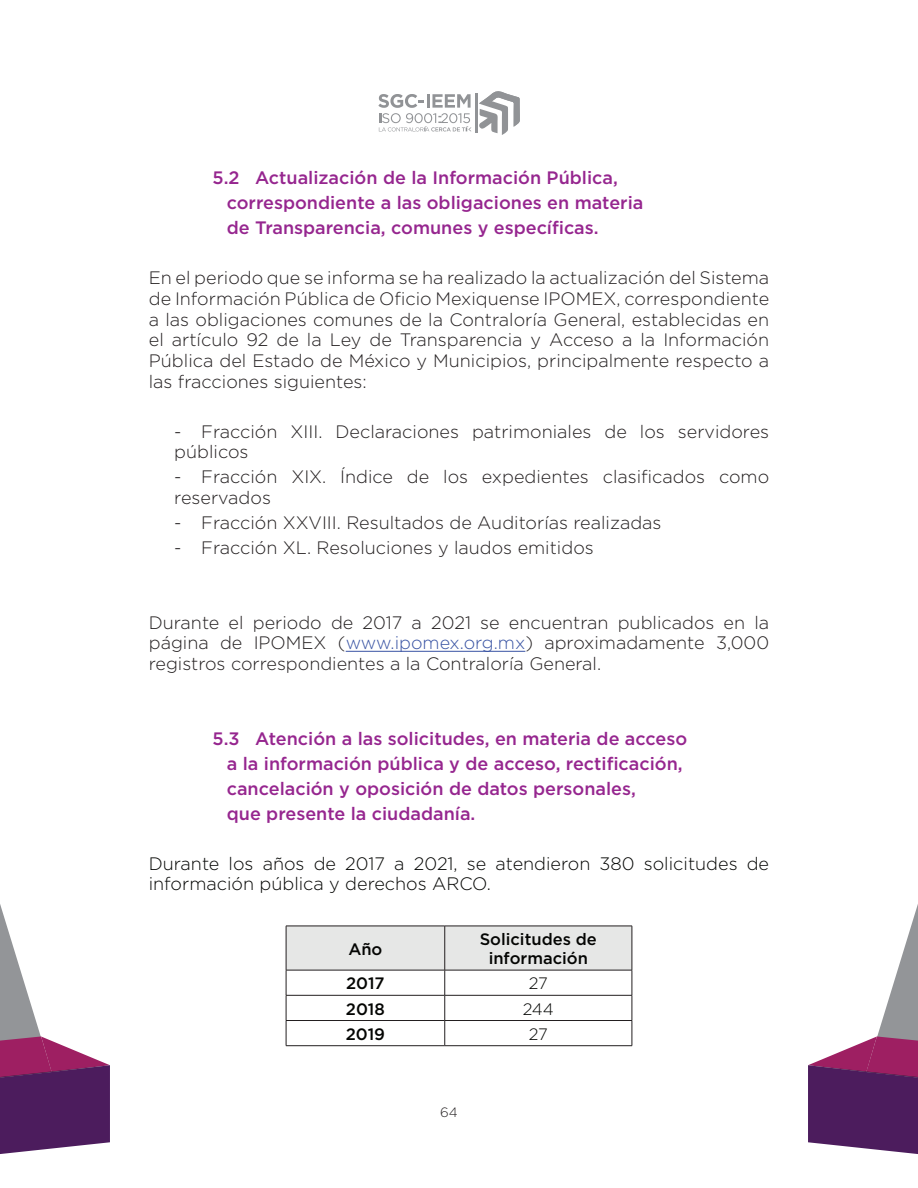
<style>
.page{position:relative;width:918px;height:1188px;background:#fff}
.page>*{position:absolute;margin:0;border:0;box-sizing:border-box;transform-origin:0 0}
.t1{font:300 18px/20.7px "Gotham";color:#231f20;text-align:justify}
.t2{font:500 18px/24.9px "Gotham";color:#96268f}
.t3{font:300 18px/20.7px "Gotham";color:#040503}
.t4{font:500 16.5px/18.9px "Gotham";color:#040503;text-align:center}
.t5{font:300 16.5px "Gotham";letter-spacing:-.015em;color:#040503}
.t6{font:300 13.5px "Gotham";color:#231f20}
.s1{color:#3853a3}
</style>
<div class="page">
<hr style="left:475px;top:94px;width:3px;height:39px;background:#919396">
<svg style="left:378px;top:94px;width:93px;height:37px"></svg>
<svg style="left:479px;top:91px;width:41px;height:44px"></svg>
<svg style="left:0;top:904px;width:110px;height:250px"></svg>
<svg style="left:808px;top:904px;width:110px;height:250px"></svg>
<hr style="left:346px;top:651px;width:179px;height:1px;background:#3853a3">
<svg style="left:286px;top:926px;width:347px;height:119px"></svg>
<hr style="left:286px;top:1045px;width:159px;height:1px;background:#231f20">
<hr style="left:445px;top:1045px;width:187px;height:1px;background:#231f20">
<p class="t2" style="left:227px;top:165px;width:418px;text-indent:-14px">5.2 Actualización de la Información Pública, correspondiente a las obligaciones en materia de Transparencia, comunes y específicas.</p>
<p class="t1" style="left:149px;top:267px;width:622px">En el periodo que se informa se ha realizado la actualización del Sistema de Información Pública de Oficio Mexiquense IPOMEX, correspondiente a las obligaciones comunes de la Contraloría General, establecidas en el artículo 92 de la Ley de Transparencia y Acceso a la Información Pública del Estado de México y Municipios, principalmente respecto a las fracciones siguientes:</p>
<p class="t1" style="left:174px;top:420px;width:596px">- Fracción XIII. Declaraciones patrimoniales de los servidores públicos</p>
<p class="t1" style="left:174px;top:466px;width:596px">- Fracción XIX. Índice de los expedientes clasificados como reservados</p>
<p class="t1" style="left:174px;top:512px;width:489px">- Fracción XXVIII. Resultados de Auditorías realizadas</p>
<p class="t1" style="left:174px;top:537px;width:421px">- Fracción XL. Resoluciones y laudos emitidos</p>
<p class="t1" style="left:149px;top:612px;width:622px">Durante el periodo de 2017 a 2021 se encuentran publicados en la página de IPOMEX (<span class="s1">www.ipomex.org.mx</span>) aproximadamente 3,000 registros correspondientes a la Contraloría General.</p>
<p class="t2" style="left:227px;top:726px;width:462px;text-indent:-14px">5.3 Atención a las solicitudes, en materia de acceso a la información pública y de acceso, rectificación, cancelación y oposición de datos personales,<br>que presente la ciudadanía.</p>
<p class="t3" style="left:149px;top:853px;width:622px">Durante los años de 2017 a 2021, se atendieron 380 solicitudes de información pública y derechos ARCO.</p>
<p class="t4" style="left:348px;top:939px;width:36px">Año</p>
<p class="t4" style="left:480px;top:930px;width:119px">Solicitudes de información</p>
<p class="t4" style="left:346px;top:974px;width:40px">2017</p>
<p class="t5" style="left:529px;top:973px;width:21px">27</p>
<p class="t4" style="left:346px;top:999px;width:40px">2018</p>
<p class="t5" style="left:523px;top:998px;width:33px">244</p>
<p class="t4" style="left:346px;top:1024px;width:41px">2019</p>
<p class="t5" style="left:529px;top:1023px;width:21px">27</p>
<p class="t6" style="left:440px;top:1104px;width:19px">64</p>
</div>
